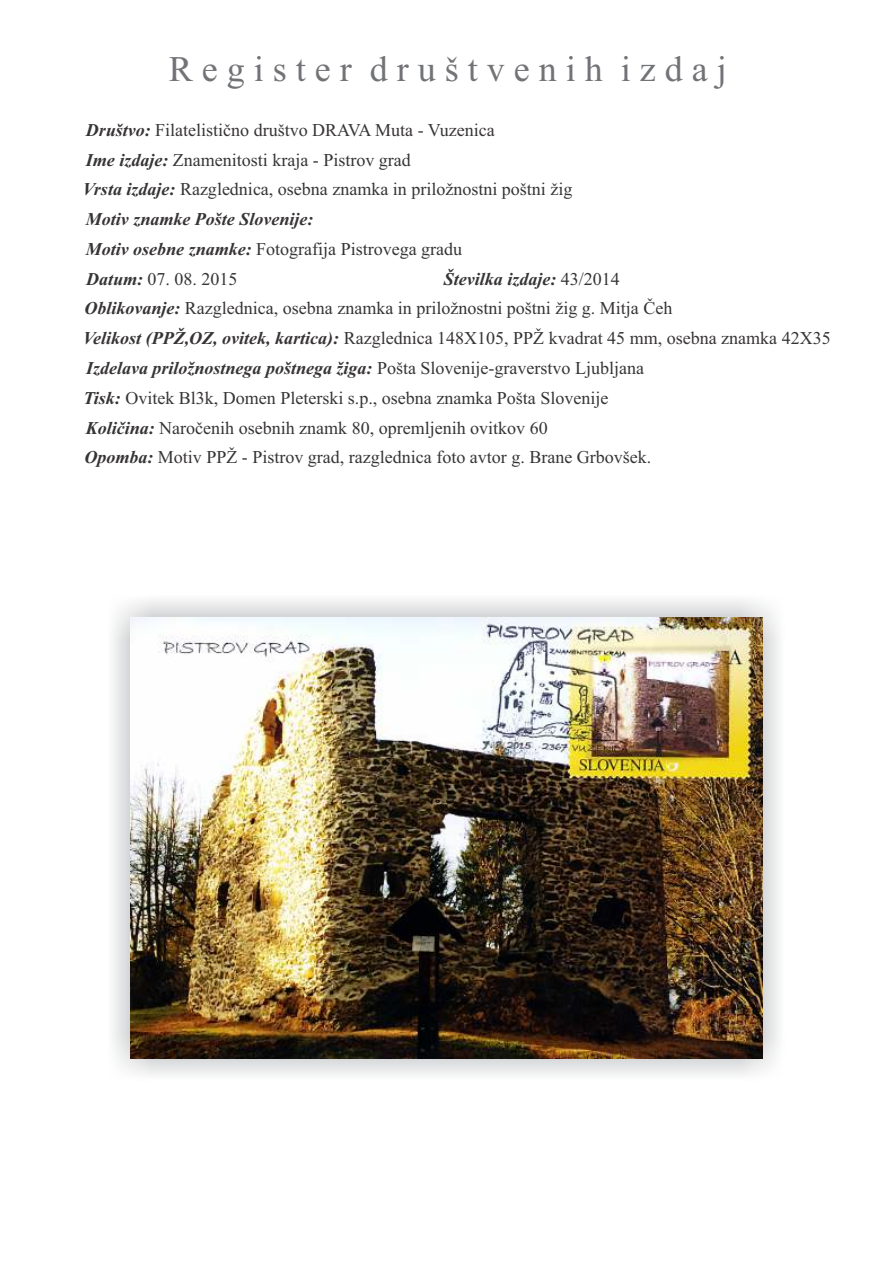
<style>
.page{position:relative;width:893px;height:1263px;background:#fff}
.page>*{position:absolute;margin:0;border:0;box-sizing:border-box;transform-origin:0 0}
.t1{font:36px "Times New Roman";color:#727376}
.t2{font:18px/29.5px "Times New Roman";color:#373435}
.t3{font:italic 700 18px/30.3px "Times New Roman";color:#373435}
.s1{font-weight:700;font-style:italic}
.s2{font-weight:400;font-style:normal}
</style>
<div class="page">
<img style="left:113px;top:600px;width:666px;height:475px">
<img style="left:131px;top:617px;width:631px;height:441px">
<h1 class="t1" style="left:169px;top:56px;width:559px">R e g i s t e r d r u š t v e n i h i z d a j</h1>
<p class="t2" style="left:83px;top:117px;width:491px"><span class="s1">Društvo:</span> Filatelistično društvo DRAVA Muta - Vuzenica<br><span class="s1">Ime izdaje:</span> Znamenitosti kraja - Pistrov grad<br><span class="s1">Vrsta izdaje:</span> Razglednica, osebna znamka in priložnostni poštni žig</p>
<p class="t3" style="left:86px;top:206px;width:378px">Motiv znamke Pošte Slovenije:<br>Motiv osebne znamke: <span class="s2">Fotografija Pistrovega gradu</span></p>
<p class="t2" style="left:86px;top:266px;width:153px"><span class="s1">Datum:</span> 07. 08. 2015</p>
<p class="t3" style="left:444px;top:266px;width:177px">Številka izdaje: <span class="s2">43/2014</span></p>
<p class="t2" style="left:84px;top:295px;width:589px"><span class="s1">Oblikovanje:</span> Razglednica, osebna znamka in priložnostni poštni žig g. Mitja Čeh</p>
<p class="t2" style="left:83px;top:325px;width:749px"><span class="s1">Velikost (PPŽ,OZ, ovitek, kartica):</span> Razglednica 148X105, PPŽ kvadrat 45 mm, osebna znamka 42X35</p>
<p class="t3" style="left:86px;top:355px;width:560px">Izdelava priložnostnega poštnega žiga: <span class="s2">Pošta Slovenije-graverstvo Ljubljana</span></p>
<p class="t2" style="left:84px;top:385px;width:526px"><span class="s1">Tisk:</span> Ovitek Bl3k, Domen Pleterski s.p., osebna znamka Pošta Slovenije</p>
<p class="t2" style="left:84px;top:415px;width:568px"><span class="s1">Količina:</span> Naročenih osebnih znamk 80, opremljenih ovitkov 60<br><span class="s1">Opomba:</span> Motiv PPŽ - Pistrov grad, razglednica foto avtor g. Brane Grbovšek.</p>
</div>
